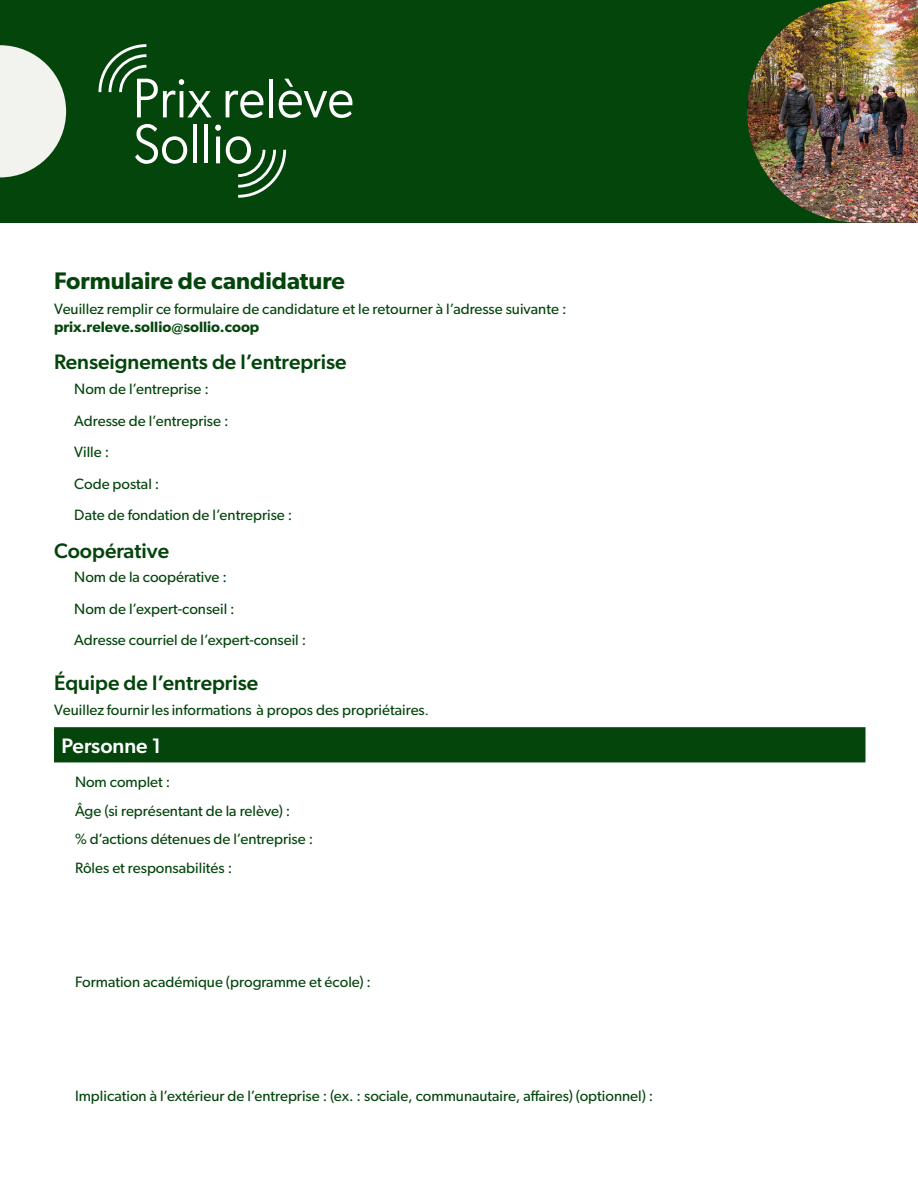
<style>
.page{position:relative;width:918px;height:1188px;background:#fff}
.page>*{position:absolute;margin:0;border:0;box-sizing:border-box;transform-origin:0 0}
.t1{font:56.1px/45.8px "Gibson";color:#fff;scale:.92 1}
.Titres{font:600 24px "Gibson";color:#04450c}
.Étapes{font:500 21px "Gibson";color:#04450c}
.t2{font:500 21px "Gibson";color:#fff}
.Sous_Titres{font:15px/18px "Gibson";color:#04450c}
.Étapes-2{font:15px "Gibson";color:#04450c}
.s1{font-weight:600}
.s2{font-family:"Helvetica"}
</style>
<div class="page">
<div style="left:55px;top:728px;width:810px;height:34px;background:#04450c"></div>
<hr style="left:54px;top:727px;width:812px;height:2px;background:#04450c">
<hr style="left:54px;top:729px;width:2px;height:32px;background:#04450c">
<hr style="left:864px;top:729px;width:2px;height:32px;background:#04450c">
<hr style="left:54px;top:761px;width:812px;height:1px;background:#04450c">
<div style="left:0;top:0;width:918px;height:223px;background:#04450c"></div>
<svg style="left:0;top:45px;width:66px;height:132px"></svg>
<svg style="left:99px;top:44px;width:47px;height:48px"></svg>
<svg style="left:215px;top:125px;width:6px;height:38px"></svg>
<svg style="left:238px;top:150px;width:48px;height:48px"></svg>
<img style="left:747px;top:0;width:171px;height:223px">
<p class="t1" style="left:133px;top:74px;width:242px">Prix relève<br>Sollio</p>
<p class="Titres" style="left:54px;top:267px;width:293px">Formulaire de candidature</p>
<p class="Sous_Titres" style="left:54px;top:300px;width:514px">Veuillez remplir ce formulaire de candidature et le retourner à l’adresse suivante : <span class="s1">prix.releve.sollio@sollio.coop</span></p>
<p class="Étapes" style="left:54px;top:350px;width:294px">Renseignements de l’entreprise</p>
<p class="Sous_Titres" style="left:74px;top:380px;width:136px">Nom de l’entreprise :</p>
<p class="Sous_Titres" style="left:74px;top:411px;width:156px">Adresse de l’entreprise :</p>
<p class="Sous_Titres" style="left:74px;top:443px;width:37px">Ville :</p>
<p class="Sous_Titres" style="left:74px;top:474px;width:87px">Code postal :</p>
<p class="Sous_Titres" style="left:74px;top:506px;width:220px">Date de fondation de l’entreprise :</p>
<p class="Étapes" style="left:54px;top:538px;width:117px">Coopérative</p>
<p class="Sous_Titres" style="left:74px;top:568px;width:154px">Nom de la coopérative :</p>
<p class="Sous_Titres" style="left:74px;top:600px;width:162px">Nom de l’expert-conseil :</p>
<p class="Sous_Titres" style="left:74px;top:631px;width:234px">Adresse courriel de l’expert-conseil :</p>
<p class="Étapes" style="left:54px;top:670px;width:206px">Équipe de l’entreprise</p>
<p class="Étapes-2" style="left:54px;top:701px;width:377px">Veuillez fournir les informations à propos des propriétaires<span class="s2">.</span></p>
<p class="t2" style="left:62px;top:733px;width:101px">Personne 1</p>
<p class="Sous_Titres" style="left:75px;top:773px;width:97px">Nom complet :</p>
<p class="Sous_Titres" style="left:75px;top:801px;width:217px">Âge (si représentant de la relève) :</p>
<p class="Sous_Titres" style="left:75px;top:830px;width:240px">% d’actions détenues de l’entreprise :</p>
<p class="Sous_Titres" style="left:75px;top:858px;width:159px">Rôles et responsabilités :</p>
<p class="Sous_Titres" style="left:75px;top:972px;width:298px">Formation académique (programme et école) :</p>
<p class="Sous_Titres" style="left:75px;top:1086px;width:580px">Implication à l’extérieur de l’entreprise : (ex. : sociale, communautaire, affaires) (optionnel) :</p>
</div>
